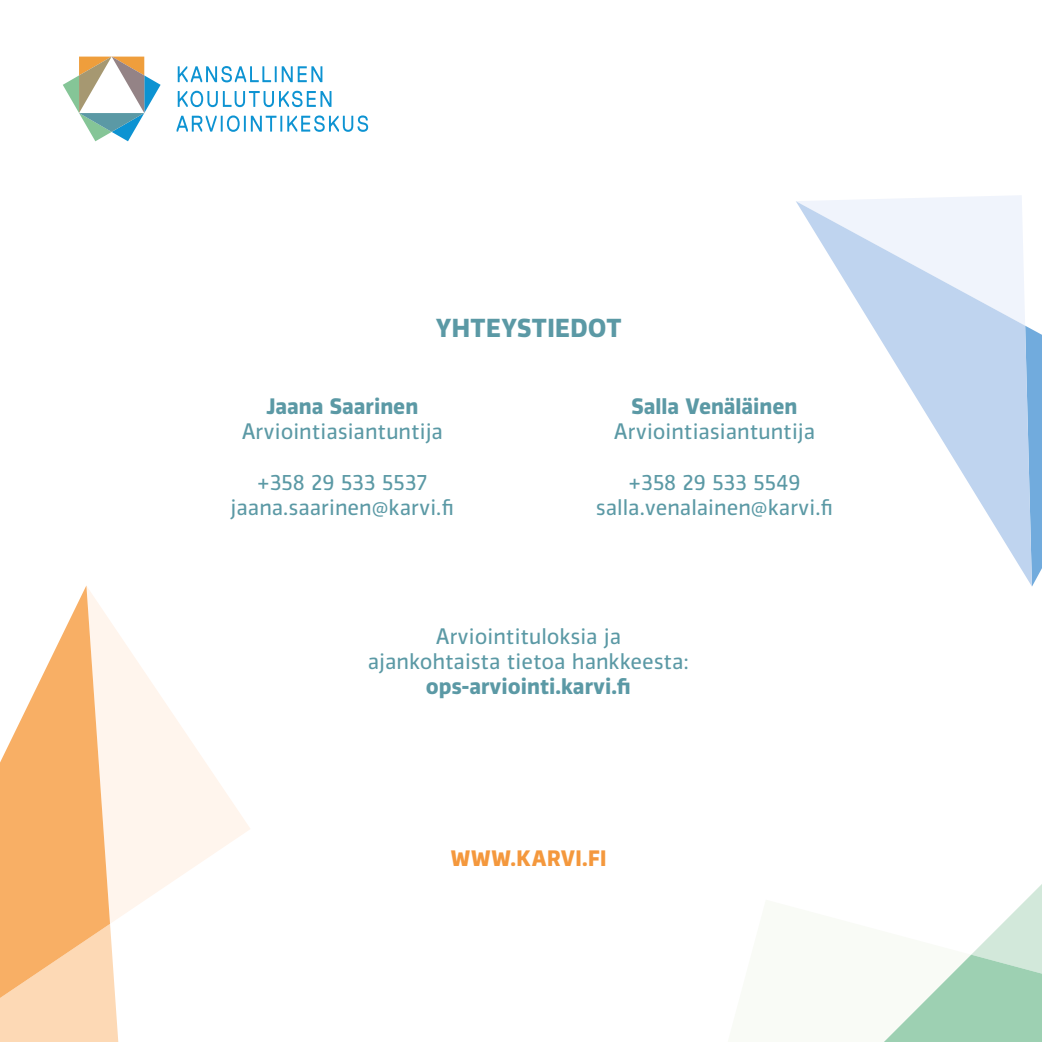
<style>
.page{position:relative;width:1042px;height:1042px;background:#fff}
.page>*{position:absolute;margin:0;border:0;box-sizing:border-box;transform-origin:0 0}
.t1{font:700 24.5px "Vinkel";letter-spacing:.015em;color:#5b99a5}
.t2{font:21px/25.2px "Vinkel";color:#5b99a5;text-align:center}
.t3{font:700 21px "Vinkel";color:#5b99a5}
.t4{font:700 21px "Vinkel";letter-spacing:.02em;color:#f4983d}
</style>
<div class="page">
<svg style="left:63px;top:57px;width:98px;height:84px"></svg>
<svg style="left:178px;top:66px;width:144px;height:16px"></svg>
<svg style="left:178px;top:91px;width:153px;height:16px"></svg>
<svg style="left:177px;top:115px;width:191px;height:17px"></svg>
<svg style="left:826px;top:195px;width:216px;height:391px"></svg>
<svg style="left:796px;top:201px;width:236px;height:385px"></svg>
<svg style="left:0;top:925px;width:118px;height:117px;background:#fddbba"></svg>
<svg style="left:110px;top:621px;width:140px;height:303px;fill:#fff5ed"></svg>
<svg style="left:0;top:585px;width:110px;height:413px;fill:#f8af65"></svg>
<svg style="left:884px;top:884px;width:158px;height:158px"></svg>
<p class="t1" style="left:436px;top:312px;width:187px">YHTEYSTIEDOT</p>
<p class="t3" style="left:266px;top:392px;width:153px">Jaana Saarinen</p>
<p class="t2" style="left:242px;top:419px;width:203px">Arviointiasiantuntija</p>
<p class="t2" style="left:231px;top:470px;width:225px">+358 29 533 5537 jaana.saarinen@karvi.fi</p>
<p class="t3" style="left:631px;top:392px;width:167px">Salla Venäläinen</p>
<p class="t2" style="left:614px;top:419px;width:203px">Arviointiasiantuntija</p>
<p class="t2" style="left:596px;top:470px;width:239px">+358 29 533 5549 salla.venalainen@karvi.fi</p>
<p class="t2" style="left:368px;top:624px;width:323px">Arviointituloksia ja ajankohtaista tietoa hankkeesta:</p>
<p class="t3" style="left:426px;top:672px;width:206px">ops-arviointi.karvi.fi</p>
<p class="t4" style="left:451px;top:844px;width:157px">WWW.KARVI.FI</p>
</div>
